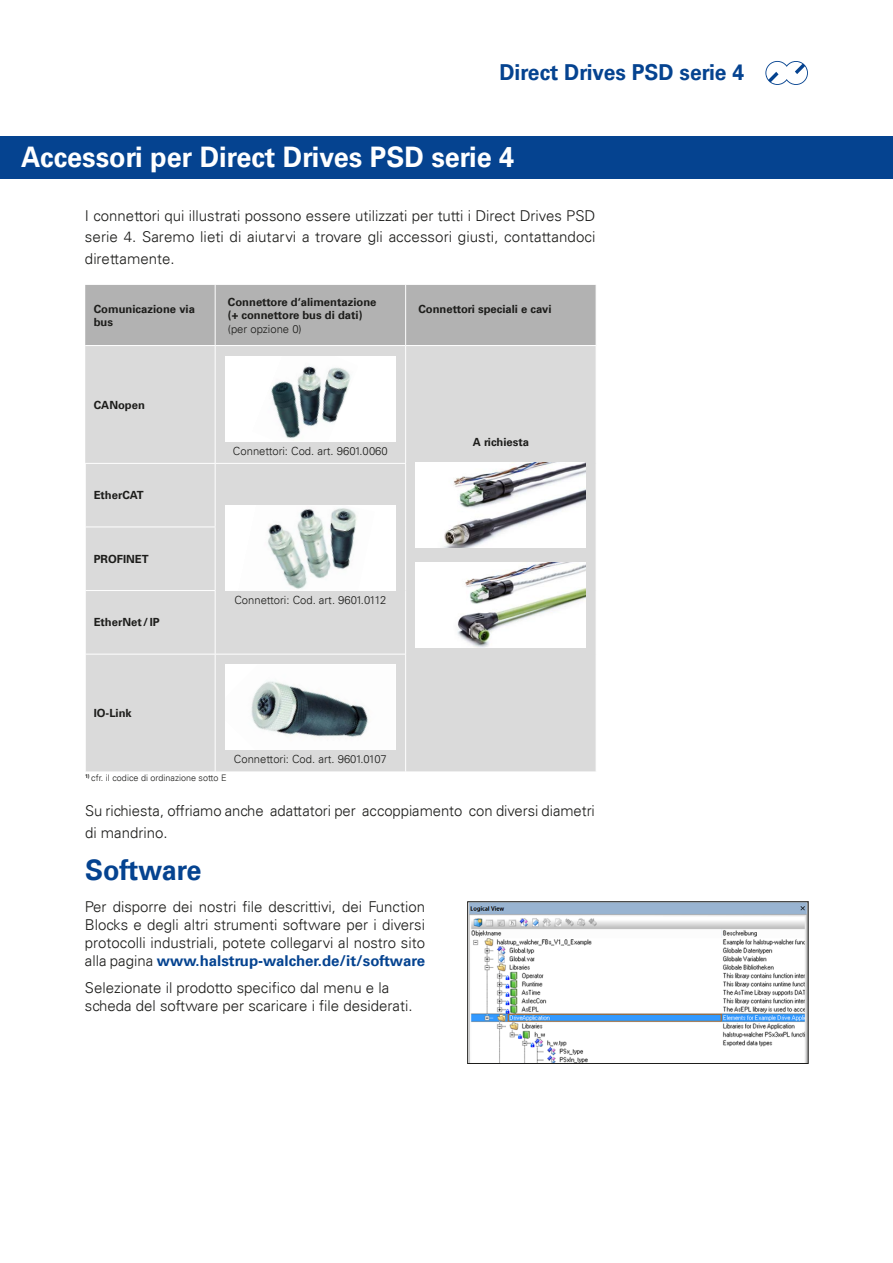
<style>
.page{position:relative;width:893px;height:1263px;background:#fff}
.page>*{position:absolute;margin:0;border:0;box-sizing:border-box;transform-origin:0 0}
.t1{font:700 28.35px "Univers LT";color:#fff;scale:.95 1}
.t2{font:700 28.35px "Univers LT";color:#054390;scale:.95 1}
.t3{font:700 22.05px "Univers LT";color:#054390;scale:.95 1}
.t4{font:300 15px/18px "Univers LT";color:#1d1d1b;text-align:justify}
.t5{font:700 11.25px/13.5px "Univers LT";color:#1d1d1b}
.t6{font:300 11.25px "Univers LT";color:#1d1d1b}
.t7{font:300 9px "Univers LT";color:#1d1d1b}
.s1{font-weight:700;color:#054390}
</style>
<div class="page">
<svg style="left:765px;top:61px;width:43px;height:24px"></svg>
<img style="left:469px;top:903px;width:337px;height:159px">
<div style="left:467px;top:901px;width:341px;height:163px;border:1px solid #1d1d1b"></div>
<div style="left:0;top:136px;width:893px;height:43px;background:#054390"></div>
<div style="left:85px;top:285px;width:511px;height:60px;background:#b2b2b2"></div>
<div style="left:85px;top:346px;width:511px;height:426px;background:#dadada"></div>
<hr style="left:215px;top:285px;width:1px;height:60px;background:#fff">
<hr style="left:405px;top:285px;width:1px;height:60px;background:#fff">
<hr style="left:215px;top:346px;width:1px;height:117px;background:#fff">
<hr style="left:405px;top:346px;width:1px;height:117px;background:#fff">
<hr style="left:85px;top:463px;width:130px;height:1px;background:#fff">
<hr style="left:85px;top:464px;width:1px;height:63px;background:#fff">
<hr style="left:215px;top:463px;width:191px;height:1px;background:#fff">
<hr style="left:405px;top:464px;width:1px;height:63px;background:#fff">
<hr style="left:405px;top:527px;width:1px;height:63px;background:#fff">
<hr style="left:405px;top:590px;width:1px;height:64px;background:#fff">
<hr style="left:405px;top:654px;width:1px;height:118px;background:#fff">
<hr style="left:85px;top:527px;width:1px;height:63px;background:#fff">
<hr style="left:85px;top:590px;width:1px;height:64px;background:#fff">
<hr style="left:85px;top:654px;width:1px;height:118px;background:#fff">
<hr style="left:215px;top:464px;width:1px;height:63px;background:#fff">
<hr style="left:85px;top:527px;width:131px;height:1px;background:#fff">
<hr style="left:215px;top:527px;width:1px;height:63px;background:#fff">
<hr style="left:85px;top:590px;width:131px;height:1px;background:#fff">
<hr style="left:215px;top:591px;width:1px;height:63px;background:#fff">
<hr style="left:85px;top:654px;width:130px;height:1px;background:#fff">
<hr style="left:215px;top:654px;width:190px;height:1px;background:#fff">
<hr style="left:215px;top:654px;width:1px;height:118px;background:#fff">
<div style="left:225px;top:356px;width:170px;height:85px;background:#fff"></div>
<img style="left:271px;top:366px;width:80px;height:73px">
<img style="left:416px;top:462px;width:170px;height:85px">
<img style="left:416px;top:563px;width:170px;height:85px">
<div style="left:225px;top:505px;width:170px;height:85px;background:#fff"></div>
<img style="left:268px;top:508px;width:89px;height:81px">
<img style="left:225px;top:665px;width:170px;height:85px">
<h2 class="t3" style="left:499px;top:60px;width:259px">Direct Drives PSD serie 4</h2>
<h1 class="t1" style="left:21px;top:140px;width:520px">Accessori per Direct Drives PSD serie 4</h1>
<p class="t4" style="left:85px;top:205px;width:512px;line-height:21.3px">I connettori qui illustrati possono essere utilizzati per tutti i Direct Drives PSD serie 4. Saremo lieti di aiutarvi a trovare gli accessori giusti, contattandoci direttamente.</p>
<p class="t5" style="left:94px;top:302px;width:103px">Comunicazione via bus</p>
<p class="t5" style="left:228px;top:295px;width:150px">Connettore d‘alimentazione (+ connettore bus di dati)</p>
<p class="t6" style="left:228px;top:322px;width:75px">(per opzione 0)</p>
<p class="t5" style="left:94px;top:398px;width:53px">CANopen</p>
<p class="t5" style="left:94px;top:489px;width:52px">EtherCAT</p>
<p class="t5" style="left:94px;top:552px;width:56px">PROFINET</p>
<p class="t5" style="left:94px;top:616px;width:67px">EtherNet / IP</p>
<p class="t6" style="left:233px;top:444px;width:156px">Connettori: Cod. art. 9601.0060</p>
<p class="t6" style="left:234px;top:593px;width:153px">Connettori: Cod. art. 9601.0112</p>
<p class="t5" style="left:418px;top:302px;width:135px">Connettori speciali e cavi</p>
<p class="t5" style="left:473px;top:436px;width:58px">A richiesta</p>
<p class="t5" style="left:94px;top:706px;width:40px">IO-Link</p>
<p class="t6" style="left:234px;top:753px;width:154px">Connettori: Cod. art. 9601.0107</p>
<p class="t7" style="left:85px;top:772px;width:143px"><sup>1)</sup> cfr. il codice di ordinazione sotto E</p>
<p class="t4" style="left:85px;top:800px;width:511px;line-height:21.3px">Su richiesta, offriamo anche adattatori per accoppiamento con diversi diametri di mandrino.</p>
<h1 class="t2" style="left:85px;top:854px;width:124px">Software</h1>
<p class="t4" style="left:85px;top:898px;width:342px">Per disporre dei nostri file descrittivi, dei Function Blocks e degli altri strumenti software per i diversi protocolli industriali, potete collegarvi al nostro sito alla pagina <span class="s1">www.halstrup-walcher.de/it/software</span></p>
<p class="t4" style="left:85px;top:978px;width:329px">Selezionate il prodotto specifico dal menu e la scheda del software per scaricare i file desiderati.</p>
</div>
